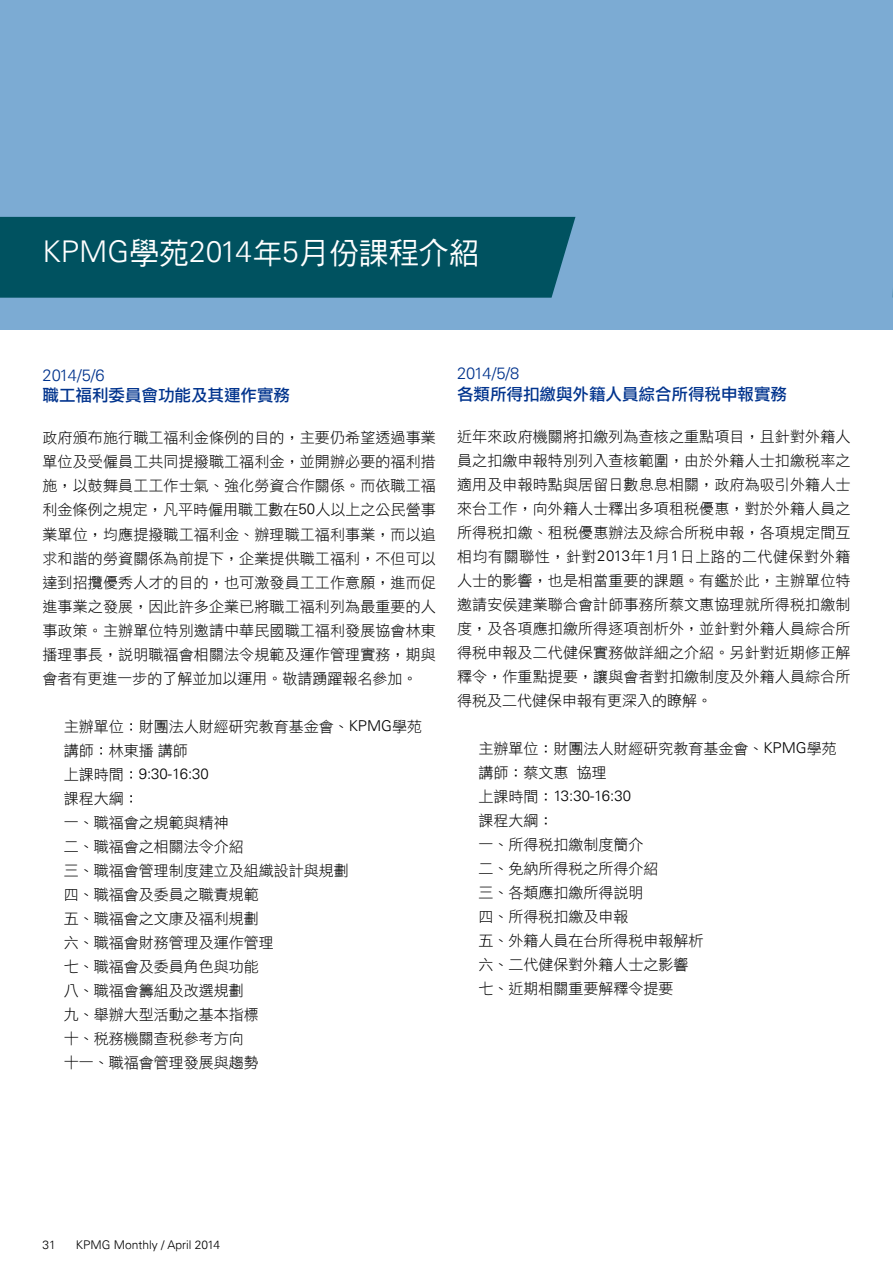
<style>
.page{position:relative;width:893px;height:1263px;background:#fff}
.page>*{position:absolute;margin:0;border:0;box-sizing:border-box;transform-origin:0 0}
.t1{font:300 30px "Univers 45";color:#fff}
.t2{font:16.5px "DF Li Hei Md WIN BF";color:#00338d}
.t3{font:300 16.5px "Univers 45";letter-spacing:-.05em;color:#00338d}
.t4{font:15px/24px "DF Hei Lt HK BF";color:#000}
.t5{font:300 15px "Univers 45";color:#000}
.t6{font:300 12px "Univers 45";color:#000}
.s1{font-family:"DF Hei Md HK BF";font-weight:400}
.s2{font-family:"Univers 45";font-weight:300}
.s3{font-family:"DF Hei Lt HK BF";font-weight:400}
</style>
<div class="page">
<div style="left:0;top:0;width:893px;height:330px;background:#7cabd3"></div>
<div style="left:0;top:217px;width:575px;height:81px;background:#005260"></div>
<h1 class="t1" style="left:43px;top:233px;width:438px">KPMG<span class="s1">學苑</span>2014<span class="s1">年</span>5<span class="s1">月份課程介紹</span></h1>
<p class="t3" style="left:43px;top:365px;width:64px">2014/5/6</p>
<p class="t2" style="left:43px;top:387px;width:249px">職工福利委員會功能及其運作實務</p>
<p class="t4" style="left:43px;top:426px;width:395px;text-align:justify">政府頒布施行職工福利金條例的目的，主要仍希望透過事業單位及受僱員工共同提撥職工福利金，並開辦必要的福利措施，以鼓舞員工工作士氣、強化勞資合作關係。而依職工福利金條例之規定，凡平時僱用職工數在<span class="s2">50</span>人以上之公民營事業單位，均應提撥職工福利金、辦理職工福利事業，而以追求和諧的勞資關係為前提下，企業提供職工福利，不但可以達到招攬優秀人才的目的，也可激發員工工作意願，進而促進事業之發展，因此許多企業已將職工福利列為最重要的人事政策。主辦單位特別邀請中華民國職工福利發展協會林東播理事長，說明職福會相關法令規範及運作管理實務，期與會者有更進一步的了解並加以運用。敬請踴躍報名參加。</p>
<p class="t4" style="left:64px;top:714px;width:360px">主辦單位：財團法人財經研究教育基金會、<span class="s2">KPMG</span>學苑講師：林東播講師</p>
<p class="t5" style="left:64px;top:764px;width:147px"><span class="s3">上課時間：</span>9:30-16:30</p>
<p class="t4" style="left:64px;top:786px;width:287px">課程大綱：<br>一、職福會之規範與精神<br>二、職福會之相關法令介紹<br>三、職福會管理制度建立及組織設計與規劃四、職福會及委員之職責規範<br>五、職福會之文康及福利規劃<br>六、職福會財務管理及運作管理<br>七、職福會及委員角色與功能<br>八、職福會籌組及改選規劃<br>九、舉辦大型活動之基本指標<br>十、稅務機關查稅參考方向<br>十一、職福會管理發展與趨勢</p>
<p class="t3" style="left:457px;top:363px;width:64px">2014/5/8</p>
<p class="t2" style="left:457px;top:386px;width:331px">各類所得扣繳與外籍人員綜合所得稅申報實務</p>
<p class="t4" style="left:457px;top:425px;width:395px;text-align:justify">近年來政府機關將扣繳列為查核之重點項目，且針對外籍人員之扣繳申報特別列入查核範圍，由於外籍人士扣繳稅率之適用及申報時點與居留日數息息相關，政府為吸引外籍人士來台工作，向外籍人士釋出多項租稅優惠，對於外籍人員之所得稅扣繳、租稅優惠辦法及綜合所稅申報，各項規定間互相均有關聯性，針對<span class="s2">2013</span>年<span class="s2">1</span>月<span class="s2">1</span>日上路的二代健保對外籍人士的影響，也是相當重要的課題。有鑑於此，主辦單位特邀請安侯建業聯合會計師事務所蔡文惠協理就所得稅扣繳制度，及各項應扣繳所得逐項剖析外，並針對外籍人員綜合所得稅申報及二代健保實務做詳細之介紹。另針對近期修正解釋令，作重點提要，讓與會者對扣繳制度及外籍人員綜合所得稅及二代健保申報有更深入的瞭解。</p>
<p class="t4" style="left:478px;top:737px;width:360px">主辦單位：財團法人財經研究教育基金會、<span class="s2">KPMG</span>學苑講師：蔡文惠 協理</p>
<p class="t5" style="left:478px;top:787px;width:154px"><span class="s3">上課時間：</span>13:30-16:30</p>
<p class="t4" style="left:478px;top:809px;width:226px">課程大綱：<br>一、所得稅扣繳制度簡介<br>二、免納所得稅之所得介紹<br>三、各類應扣繳所得說明<br>四、所得稅扣繳及申報<br>五、外籍人員在台所得稅申報解析六、二代健保對外籍人士之影響七、近期相關重要解釋令提要</p>
<p class="t6" style="left:43px;top:1237px;width:15px">31</p>
<p class="t6" style="left:76px;top:1237px;width:146px">KPMG Monthly / April 2014</p>
</div>
